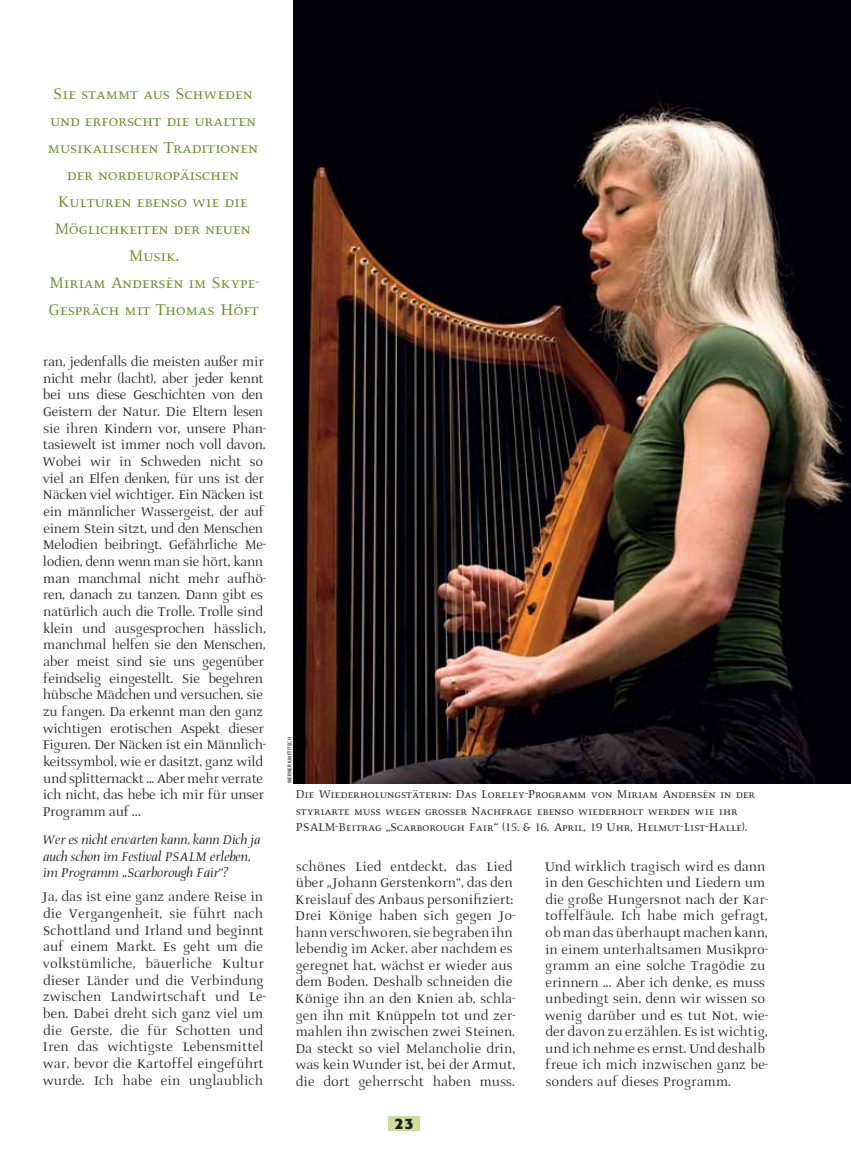
<style>
.page{position:relative;width:851px;height:1149px;background:#fff}
.page>*{position:absolute;margin:0;border:0;box-sizing:border-box;transform-origin:0 0}
.t1{font:19.5px/27px "Styriarte Prospera II Small Caps";color:#658f29;text-align:center}
.t2{font:15.75px/16.5px "Styriarte Prospera II";letter-spacing:.01em;color:#231f20}
.t3{font:15.75px/16.6px "Styriarte Prospera II";letter-spacing:-.01em;color:#231f20}
.t4{font:italic 15.75px/16.6px "Styriarte Prospera II";color:#231f20}
.t5{font:700 15px "Styriarte Formata";color:#231f20}
.t6{font:14.25px/16.5px "Styriarte Prospera II Small Caps";color:#231f20}
.t7{font:5.25px "Styriarte Formata";letter-spacing:.065em;color:#231f20;scale:.85 1}
</style>
<div class="page">
<div style="left:388px;top:1115px;width:31px;height:15px;background:#c8e09b"></div>
<img style="left:293px;top:0;width:557px;height:783px">
<p class="t1" style="left:48px;top:79px;width:213px">Sie stammt aus Schweden und erforscht die uralten musikalischen Traditionen der nordeuropäischen<br>Kulturen ebenso wie die<br>Möglichkeiten der neuen<br>Musik.<br>Miriam Andersén im Skype-<br>Gespräch mit Thomas Höft</p>
<p class="t3" style="left:42px;top:354px;width:225px">ran, jedenfalls die meisten außer mir nicht mehr (lacht), aber jeder kennt bei uns diese Geschichten von den Geistern der Natur. Die Eltern lesen sie ihren Kindern vor, unsere Phan&shy;tasiewelt ist immer noch voll davon.<br>Wobei wir in Schweden nicht so viel an Elfen denken, für uns ist der Näcken viel wichtiger. Ein Näcken ist ein männlicher Wassergeist, der auf einem Stein sitzt, und den Menschen Melodien beibringt. Gefährliche Me&shy;lodien, denn wenn man sie hört, kann man manchmal nicht mehr aufhö&shy;ren, danach zu tanzen. Dann gibt es natürlich auch die Trolle. Trolle sind klein und ausgesprochen hässlich, manchmal helfen sie den Menschen, aber meist sind sie uns gegenüber feindselig eingestellt. Sie begehren hübsche Mädchen und versuchen, sie zu fangen. Da erkennt man den ganz wichtigen erotischen Aspekt dieser Figuren. Der Näcken ist ein Männlich&shy;keitssymbol, wie er dasitzt, ganz wild und splitternackt ... Aber mehr verrate ich nicht, das hebe ich mir für unser Programm auf …</p>
<p class="t4" style="left:43px;top:832px;width:219px">Wer es nicht erwarten kann, kann Dich ja auch schon im Festival PSALM erleben, im Programm „Scarborough Fair“?</p>
<p class="t2" style="left:41px;top:889px;width:226px">Ja, das ist eine ganz andere Reise in die Vergangenheit, sie führt nach Schottland und Irland und beginnt auf einem Markt. Es geht um die volkstümliche, bäuerliche Kultur dieser Länder und die Verbindung zwischen Landwirtschaft und Le&shy;ben. Dabei dreht sich ganz viel um die Gerste, die für Schotten und Iren das wichtigste Lebensmittel war, bevor die Kartoffel eingeführt wurde. Ich habe ein unglaublich</p>
<p class="t7" style="left:288px;top:783px;width:56px;rotate:-90deg">WERNER KMETITSCH</p>
<p class="t6" style="left:295px;top:784px;width:461px">Die Wiederholungstäterin: Das Loreley-Programm von Miriam Andersén in der styriarte muss wegen großer Nachfrage ebenso wiederholt werden wie ihr<br>PSALM-Beitrag „Scarborough Fair“ (15. &amp; 16. April, 19 Uhr, Helmut-List-Halle).</p>
<p class="t2" style="left:295px;top:859px;width:222px">schönes Lied entdeckt, das Lied über „Johann Gerstenkorn“, das den Kreislauf des Anbaus personifiziert:<br>Drei Könige haben sich gegen Jo&shy;hann verschworen, sie begraben ihn lebendig im Acker, aber nachdem es geregnet hat, wächst er wieder aus dem Boden. Deshalb schneiden die Könige ihn an den Knien ab, schla&shy;gen ihn mit Knüppeln tot und zer&shy;mahlen ihn zwischen zwei Steinen.<br>Da steckt so viel Melancholie drin, was kein Wunder ist, bei der Armut, die dort geherrscht haben muss.</p>
<p class="t2" style="left:544px;top:859px;width:225px">Und wirklich tragisch wird es dann in den Geschichten und Liedern um die große Hungersnot nach der Kar&shy;toffelfäule. Ich habe mich gefragt, ob man das überhaupt machen kann, in einem unterhaltsamen Musikpro&shy;gramm an eine solche Tragödie zu erinnern ... Aber ich denke, es muss unbedingt sein, denn wir wissen so wenig darüber und es tut Not, wie&shy;der davon zu erzählen. Es ist wichtig, und ich nehme es ernst. Und deshalb freue ich mich inzwischen ganz be&shy;sonders auf dieses Programm.</p>
<p class="t5" style="left:394px;top:1117px;width:20px">23</p>
</div>
